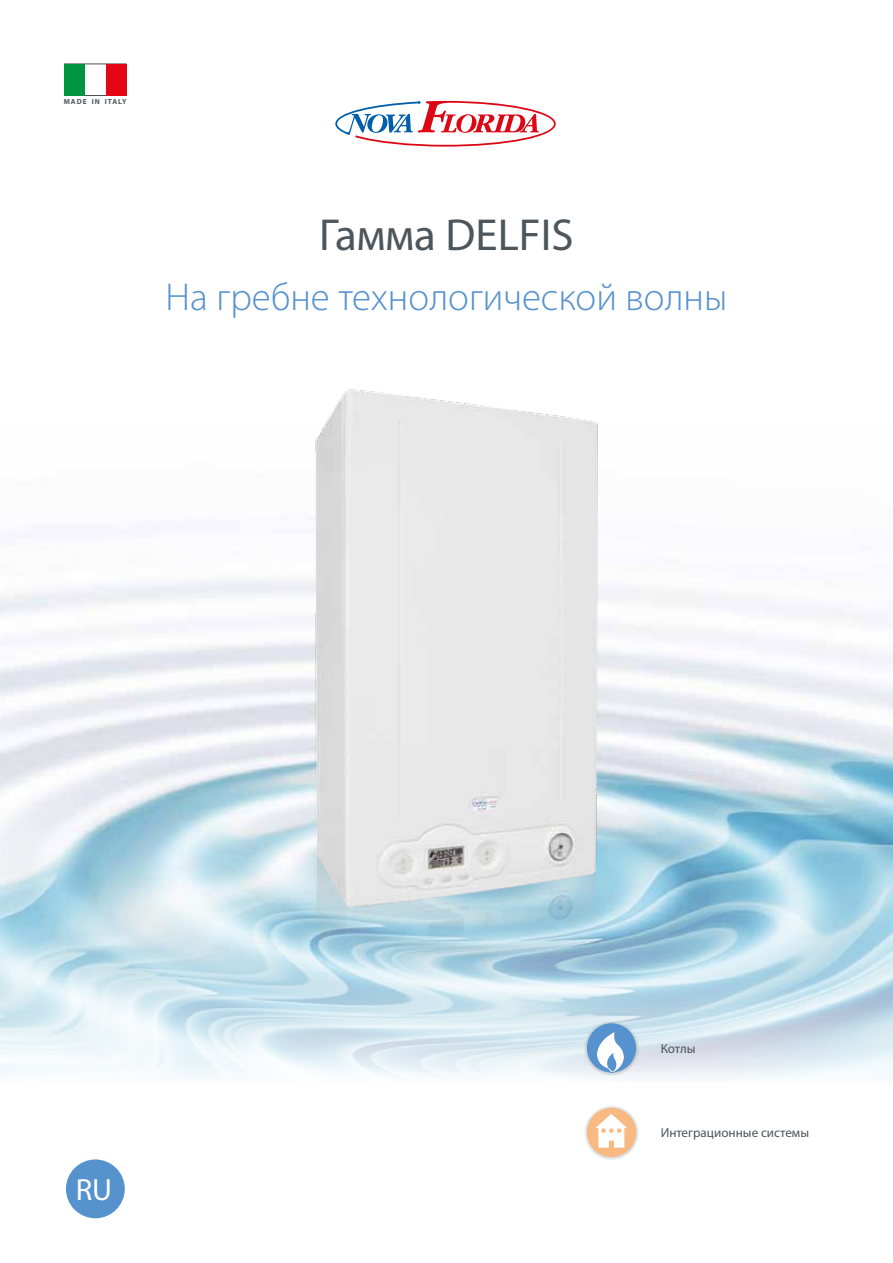
<style>
.page{position:relative;width:893px;height:1263px;background:#fff}
.page>*{position:absolute;margin:0;border:0;box-sizing:border-box;transform-origin:0 0}
.t1{font:45px "Myriad Pro";color:#4c565c}
.t2{font:300 39px "Myriad Pro";color:#5692ce}
.t3{font:30.75px "Myriad Pro";color:#fff}
.t4{font:13.05px "Myriad Pro";color:#4c565c}
.t5{font:700 7.35px "Myriad Pro";letter-spacing:.13em;color:#4c565c}
</style>
<div class="page">
<img style="left:0;top:526px;width:893px;height:553px">
<svg style="left:583px;top:1020px;width:56px;height:56px"></svg>
<svg style="left:587px;top:1023px;width:49px;height:49px"></svg>
<svg style="left:583px;top:1105px;width:56px;height:55px"></svg>
<div style="left:587px;top:1108px;width:49px;height:49px;background:#f9b983;border-radius:50%"></div>
<svg style="left:595px;top:1114px;width:32px;height:33px"></svg>
<div style="left:332px;top:98px;width:229px;height:52px;border:1px solid #fff;border-radius:50%"></div>
<svg style="left:335px;top:101px;width:221px;height:46px"></svg>
<div style="left:65px;top:1158px;width:61px;height:61px;background:#5692ce;border-radius:50%"></div>
<div style="left:64px;top:1157px;width:63px;height:63px;border:2px solid #fff;border-radius:50%"></div>
<img style="left:240px;top:389px;width:413px;height:602px">
<div style="left:65px;top:64px;width:20px;height:31px;background:#009641"></div>
<div style="left:106px;top:64px;width:20px;height:31px;background:#e30613"></div>
<p class="t5" style="left:64px;top:97px;width:64px">MADE IN ITALY</p>
<p class="t1" style="left:319px;top:210px;width:256px">Гамма DELFIS</p>
<p class="t2" style="left:166px;top:275px;width:563px">На гребне технологической волны</p>
<p class="t3" style="left:76px;top:1173px;width:38px">RU</p>
<p class="t4" style="left:661px;top:1041px;width:36px">Котлы</p>
<p class="t4" style="left:661px;top:1126px;width:150px">Интеграционные системы</p>
</div>
